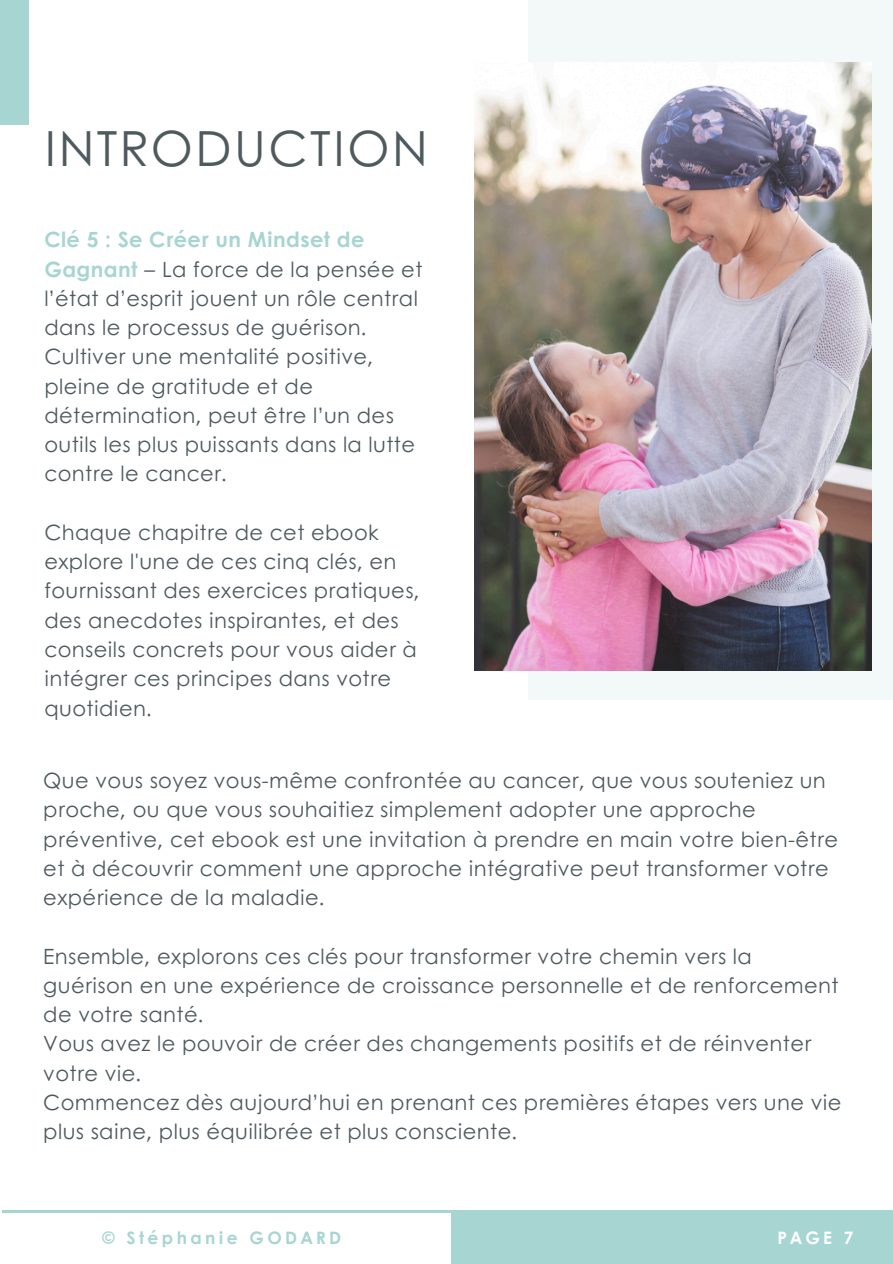
<style>
.page{position:relative;width:893px;height:1264px;background:#fff}
.page>*{position:absolute;margin:0;border:0;box-sizing:border-box;transform-origin:0 0}
.t1{font:48.45px "Century Gothic";letter-spacing:.05em;color:#4f5a5f}
.t2{font:21px/29.2px "Century Gothic";letter-spacing:.02em;color:#4f5a5f}
.t3{font:700 17.1px "Century Gothic";letter-spacing:.2em;color:#a7d5d2}
.t4{font:700 17.1px "Century Gothic";color:#fff}
.s1{font-weight:700;color:#a7d5d2}
</style>
<div class="page">
<div style="left:451px;top:1211px;width:441px;height:52px;background:#a7d5d2"></div>
<hr style="left:2px;top:1210px;width:890px;height:2px;background:#a7d5d2">
<div style="left:528px;top:0;width:364px;height:699px;background:#f2f9f8"></div>
<div style="left:0;top:0;width:29px;height:124px;background:#a7d5d2"></div>
<img style="left:474px;top:62px;width:397px;height:608px">
<h2 class="t1" style="left:44px;top:111px;width:385px">INTRODUCTION</h2>
<h2 class="t2" style="left:44px;top:224px;width:379px"><span class="s1">Clé 5 : Se Créer un Mindset de<br>Gagnant</span> – La force de la pensée et l’état d’esprit jouent un rôle central dans le processus de guérison.<br>Cultiver une mentalité positive, pleine de gratitude et de détermination, peut être l’un des outils les plus puissants dans la lutte contre le cancer.</h2>
<h3 class="t2" style="left:44px;top:516px;width:377px">Chaque chapitre de cet ebook explore l'une de ces cinq clés, en fournissant des exercices pratiques, des anecdotes inspirantes, et des conseils concrets pour vous aider à intégrer ces principes dans votre quotidien.</h3>
<h2 class="t2" style="left:43px;top:764px;width:796px">Que vous soyez vous-même confrontée au cancer, que vous souteniez un proche, ou que vous souhaitiez simplement adopter une approche préventive, cet ebook est une invitation à prendre en main votre bien-être et à découvrir comment une approche intégrative peut transformer votre expérience de la maladie.</h2>
<h2 class="t2" style="left:43px;top:940px;width:799px">Ensemble, explorons ces clés pour transformer votre chemin vers la guérison en une expérience de croissance personnelle et de renforcement de votre santé.<br>Vous avez le pouvoir de créer des changements positifs et de réinventer votre vie.<br>Commencez dès aujourd’hui en prenant ces premières étapes vers une vie plus saine, plus équilibrée et plus consciente.</h2>
<p class="t3" style="left:102px;top:1224px;width:240px">© Stéphanie GODARD</p>
<h1 class="t4" style="left:777px;top:1224px;width:78px">PAGE 7</h1>
</div>
